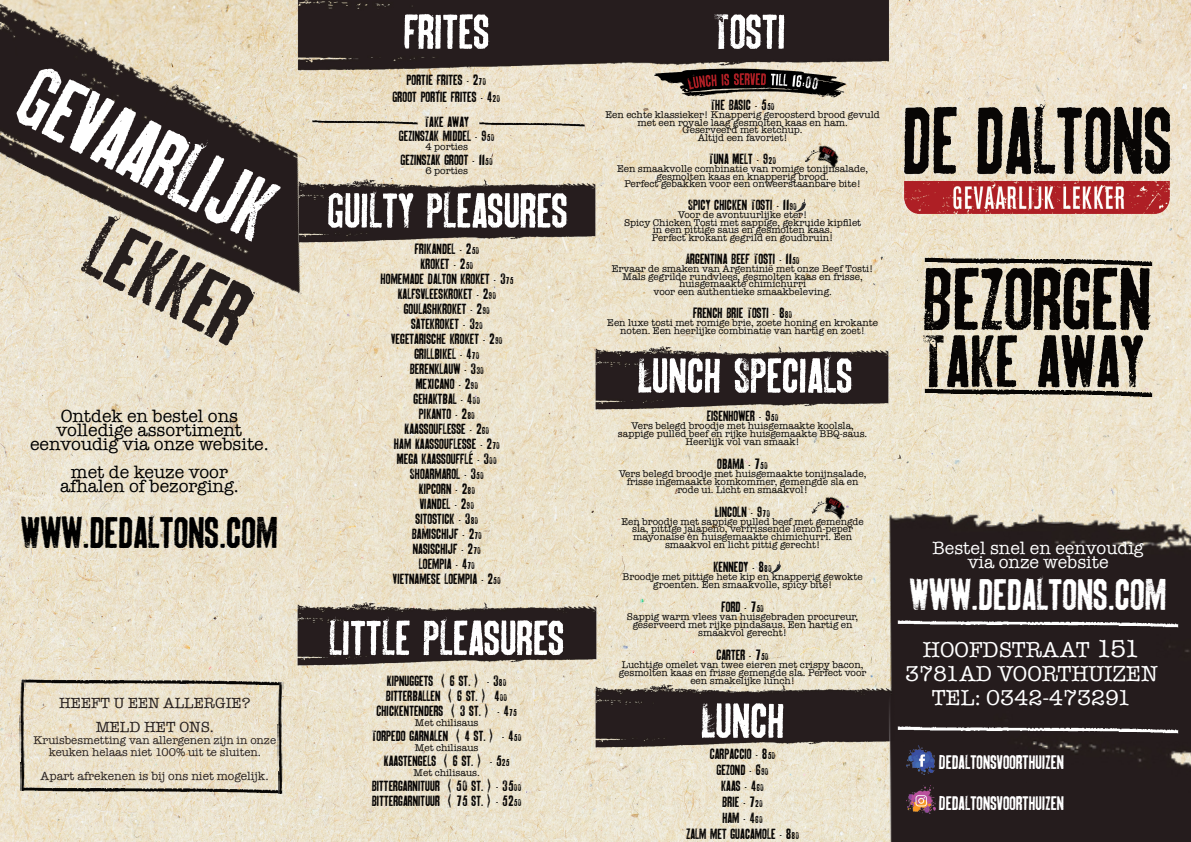
<style>
.page{position:relative;width:1191px;height:842px;background:#fff}
.page>*{position:absolute;margin:0;border:0;box-sizing:border-box;transform-origin:0 0}
.t1{font:90px "Skin&Bones";color:#fff}
.t2{font:90px "Skin&Bones";color:#070504}
.t3{font:90px "Skin&Bones";color:#261f1e}
.t4{font:75px "Skin&Bones";color:#070504}
.t5{font:50px "Skin&Bones";color:#fff}
.t6{font:45px "Skin&Bones";color:#fff}
.t7{font:45px "Skin&Bones";color:#000}
.t8{font:22px/24px "American Typewriter";color:#fff;text-align:center}
.t9{font:20px/41px "Skin&Bones";color:#fff}
.t10{font:18px/14px "American Typewriter";color:#000;text-align:center}
.t11{font:18px/14px "American Typewriter";color:#fff;text-align:center}
.t12{font:15px/15px "Skin&Bones";color:#070504;text-align:center}
.t13{font:15px/24px "American Typewriter";color:#261f1e;text-align:center}
.t14{font:12px "American Typewriter";color:#261f1e}
.t15{font:11.5px/12px "American Typewriter";color:#261f1e;text-align:center}
.t16{font:10px/7.7px "American Typewriter";color:#070504;text-align:center}
.s1{font-size:10px}
.s2{font-size:25px}
</style>
<div class="page">
<img style="left:0;top:0;width:1191px;height:842px">
<img style="left:0;top:0;width:358px;height:304px">
<img style="left:21px;top:679px;width:260px;height:6px">
<img style="left:23px;top:787px;width:253px;height:7px">
<img style="left:19px;top:680px;width:9px;height:111px">
<img style="left:276px;top:682px;width:9px;height:112px">
<img style="left:297px;top:0;width:592px;height:71px">
<img style="left:298px;top:179px;width:297px;height:63px">
<img style="left:595px;top:346px;width:293px;height:63px">
<img style="left:298px;top:603px;width:298px;height:63px">
<img style="left:595px;top:684px;width:289px;height:63px">
<img style="left:884px;top:509px;width:307px;height:333px">
<img style="left:904px;top:99px;width:267px;height:115px">
<img style="left:897px;top:621px;width:281px;height:7px">
<img style="left:924px;top:389px;width:228px;height:8px">
<img style="left:924px;top:258px;width:228px;height:8px">
<img style="left:897px;top:727px;width:281px;height:6px">
<img style="left:906px;top:746px;width:28px;height:28px">
<img style="left:906px;top:785px;width:29px;height:29px">
<img style="left:312px;top:121px;width:105px;height:4px">
<img style="left:479px;top:123px;width:105px;height:4px">
<img style="left:789px;top:473px;width:93px;height:77px">
<img style="left:783px;top:122px;width:92px;height:77px">
<svg style="left:771px;top:561px;width:9px;height:12px"></svg>
<svg style="left:795px;top:200px;width:10px;height:11px"></svg>
<img style="left:654px;top:34px;width:192px;height:96px">
<h1 class="t1" style="left:41px;top:61px;width:275px;rotate:27deg">GEVAARLIJK</h1>
<h1 class="t3" style="left:108px;top:212px;width:171px;rotate:27deg">LEKKER</h1>
<h3 class="t10" style="left:30px;top:410px;width:240px">Ontdek en bestel ons volledige assortiment eenvoudig via onze website.</h3>
<h3 class="t10" style="left:60px;top:466px;width:180px">met de keuze voor afhalen of bezorging.</h3>
<h3 class="t7" style="left:21px;top:515px;width:258px">WWW.DEDALTONS.COM</h3>
<h3 class="t13" style="left:59px;top:692px;width:193px">HEEFT U EEN ALLERGIE?<br>MELD HET ONS.</h3>
<p class="t14" style="left:41px;top:772px;width:230px">Apart afrekenen is bij ons niet mogelijk.</p>
<p class="t15" style="left:34px;top:735px;width:244px">Kruisbesmetting van allergenen zijn in onze keuken helaas niet 100% uit te sluiten.</p>
<h3 class="t5" style="left:403px;top:13px;width:88px">FRITES</h3>
<h3 class="t12" style="left:392px;top:73px;width:109px;line-height:17px">PORTIE FRITES - 2<span class="s1">70<br></span>GROOT PORTIE FRITES - 4<span class="s1">20</span></h3>
<h3 class="t12" style="left:399px;top:117px;width:98px;line-height:13.9px">TAKE AWAY<br>GEZINSZAK MIDDEL - 9<span class="s1">50</span></h3>
<p class="t16" style="left:425px;top:144px;width:44px">4 porties</p>
<h3 class="t12" style="left:400px;top:154px;width:94px">GEZINSZAK GROOT - 11<span class="s1">50</span></h3>
<p class="t16" style="left:425px;top:168px;width:44px">6 porties</p>
<h3 class="t5" style="left:327px;top:191px;width:242px">GUILTY PLEASURES</h3>
<p class="t12" style="left:380px;top:243px;width:134px">FRIKANDEL - 2<span class="s1">50<br></span>KROKET - 2<span class="s1">50<br></span>HOMEMADE DALTON KROKET - 3<span class="s1">75<br></span>KALFSVLEESKROKET - 2<span class="s1">90<br></span>GOULASHKROKET - 2<span class="s1">90<br></span>SATEKROKET - 3<span class="s1">20<br></span>VEGETARISCHE KROKET - 2<span class="s1">90<br></span>GRILLBIKEL - 4<span class="s1">70<br></span>BERENKLAUW - 3<span class="s1">30<br></span>MEXICANO - 2<span class="s1">90<br></span>GEHAKTBAL - 4<span class="s1">00<br></span>PIKANTO - 2<span class="s1">80<br></span>KAASSOUFLESSE - 2<span class="s1">60<br></span>HAM KAASSOUFLESSE - 2<span class="s1">70<br></span>MEGA KAASSOUFFLÉ - 3<span class="s1">00<br></span>SHOARMAROL - 3<span class="s1">50<br></span>KIPCORN - 2<span class="s1">80<br></span>VIANDEL - 2<span class="s1">90<br></span>SITOSTICK - 3<span class="s1">80<br></span>BAMISCHIJF - 2<span class="s1">70<br></span>NASISCHIJF - 2<span class="s1">70<br></span>LOEMPIA - 4<span class="s1">70<br></span>VIETNAMESE LOEMPIA - 2<span class="s1">50</span></p>
<h3 class="t5" style="left:329px;top:619px;width:237px">LITTLE PLEASURES</h3>
<h3 class="t12" style="left:376px;top:675px;width:142px">KIPNUGGETS (6 ST.) - 3<span class="s1">80<br></span>BITTERBALLEN (6 ST.) 4<span class="s1">00<br></span>CHICKENTENDERS (3 ST.) - 4<span class="s1">75</span></h3>
<p class="t16" style="left:415px;top:720px;width:65px">Met chilisaus</p>
<h3 class="t12" style="left:372px;top:730px;width:151px">TORPEDO GARNALEN (4 ST.) - 4<span class="s1">50</span></h3>
<p class="t16" style="left:415px;top:745px;width:65px">Met chilisaus</p>
<h3 class="t12" style="left:384px;top:755px;width:127px">KAASTENGELS (6 ST.) - 5<span class="s1">25</span></h3>
<p class="t16" style="left:413px;top:770px;width:68px">Met chilisaus.</p>
<h3 class="t12" style="left:372px;top:780px;width:152px;text-align:left">BITTERGARNITUUR (50 ST.)- 35<span class="s1">00<br></span>BITTERGARNITUUR (75 ST.)- 52<span class="s1">50</span></h3>
<h3 class="t5" style="left:713px;top:13px;width:74px">TOSTI</h3>
<h3 class="t12" style="left:710px;top:99px;width:66px">THE BASIC - 5<span class="s1">50</span></h3>
<p class="t16" style="left:605px;top:112px;width:276px">Een echte klassieker! Knapperig geroosterd brood gevuld met een royale laag gesmolten kaas en ham.<br>Geserveerd met ketchup.<br>Altijd een favoriet!</p>
<h3 class="t12" style="left:709px;top:153px;width:69px">TUNA MELT - 9<span class="s1">20</span></h3>
<p class="t16" style="left:617px;top:165px;width:253px">Een smaakvolle combinatie van romige tonijnsalade, gesmolten kaas en knapperig brood.<br>Perfect gebakken voor een onweerstaanbare bite!</p>
<h3 class="t12" style="left:688px;top:199px;width:110px">SPICY CHICKEN TOSTI - 11<span class="s1">90</span></h3>
<p class="t16" style="left:624px;top:212px;width:239px">Voor de avontuurlijke eter!<br>Spicy Chicken Tosti met sappige, gekruide kipfilet in een pittige saus en gesmolten kaas.<br>Perfect krokant gegrild en goudbruin!</p>
<h3 class="t12" style="left:685px;top:253px;width:116px">ARGENTINA BEEF TOSTI - 11<span class="s1">50</span></h3>
<p class="t16" style="left:612px;top:266px;width:263px">Ervaar de smaken van Argentinië met onze Beef Tosti!<br>Mals gegrilde rundvlees, gesmolten kaas en frisse, huisgemaakte chimichurri<br>voor een authentieke smaakbeleving.</p>
<h3 class="t12" style="left:693px;top:307px;width:101px">FRENCH BRIE TOSTI - 8<span class="s1">80</span></h3>
<p class="t16" style="left:607px;top:319px;width:272px">Een luxe tosti met romige brie, zoete honing en krokante noten. Een heerlijke combinatie van hartig en zoet!</p>
<h3 class="t5" style="left:637px;top:356px;width:217px">LUNCH SPECIALS</h3>
<h3 class="t12" style="left:706px;top:410px;width:73px">EISENHOWER - 9<span class="s1">50</span></h3>
<p class="t16" style="left:618px;top:422px;width:251px;line-height:8px">Vers belegd broodje met huisgemaakte koolsla, sappige pulled beef en rijke huisgemaakte BBQ-saus.<br>Heerlijk vol van smaak!</p>
<h3 class="t12" style="left:717px;top:458px;width:52px">OBAMA - 7<span class="s1">50</span></h3>
<p class="t16" style="left:619px;top:470px;width:249px;line-height:8px">Vers belegd broodje met huisgemaakte tonijnsalade, frisse ingemaakte komkommer, gemengde sla en rode ui. Licht en smaakvol!</p>
<h3 class="t12" style="left:715px;top:506px;width:57px">LINCOLN - 9<span class="s1">70</span></h3>
<p class="t16" style="left:621px;top:518px;width:244px">Een broodje met sappige pulled beef met gemengde sla, pittige jalapeño, verfrissende lemon-peper mayonaise en huisgemaakte chimichurri. Een smaakvol en licht pittig gerecht!</p>
<h3 class="t12" style="left:713px;top:561px;width:60px">KENNEDY - 8<span class="s1">80</span></h3>
<p class="t16" style="left:622px;top:573px;width:242px;line-height:8px">Broodje met pittige hete kip en knapperig gewokte groenten. Een smaakvolle, spicy bite!</p>
<h3 class="t12" style="left:721px;top:601px;width:45px">FORD - 7<span class="s1">50</span></h3>
<p class="t16" style="left:627px;top:613px;width:233px;line-height:8px">Sappig warm vlees van huisgebraden procureur, geserveerd met rijke pindasaus. Een hartig en smaakvol gerecht!</p>
<h3 class="t12" style="left:716px;top:649px;width:54px">CARTER - 7<span class="s1">50</span></h3>
<p class="t16" style="left:619px;top:661px;width:249px;line-height:8px">Luchtige omelet van twee eieren met crispy bacon, gesmolten kaas en frisse gemengde sla. Perfect voor een smakelijke lunch!</p>
<h3 class="t5" style="left:701px;top:702px;width:85px">LUNCH</h3>
<h3 class="t12" style="left:686px;top:747px;width:115px;line-height:16px">CARPACCIO - 8<span class="s1">50<br></span>GEZOND - 6<span class="s1">90<br></span>KAAS - 4<span class="s1">60<br></span>BRIE - 7<span class="s1">20<br></span>HAM - 4<span class="s1">60<br></span>ZALM MET GUACAMOLE - 8<span class="s1">80</span></h3>
<h1 class="t2" style="left:921px;top:265px;width:231px">BEZORGEN</h1>
<h2 class="t4" style="left:921px;top:333px;width:224px">TAKE AWAY</h2>
<h3 class="t11" style="left:932px;top:543px;width:213px">Bestel snel en eenvoudig via onze website</h3>
<h3 class="t6" style="left:909px;top:578px;width:258px">WWW.DEDALTONS.COM</h3>
<h3 class="t8" style="left:905px;top:640px;width:254px">HOOFDSTRAAT <span class="s2">151<br></span>3781AD VOORTHUIZEN<br>TEL: 0342-473291</h3>
<h3 class="t9" style="left:939px;top:743px;width:127px">DEDALTONSVOORTHUIZEN<br>DEDALTONSVOORTHUIZEN</h3>
</div>
